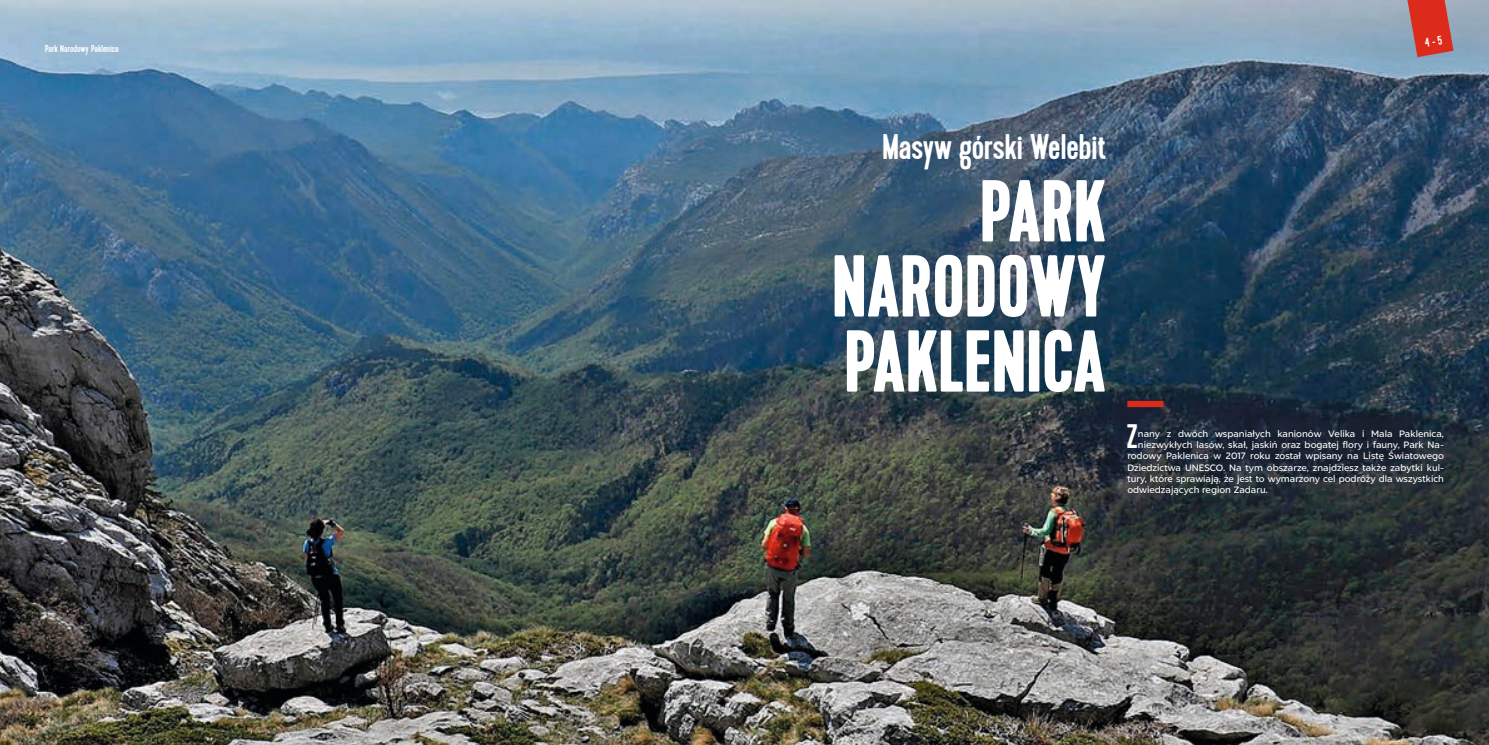
<style>
.page{position:relative;width:1489px;height:745px;background:#fff}
.page>*{position:absolute;margin:0;border:0;box-sizing:border-box;transform-origin:0 0}
.t1{font:700 87.5px/75px "Kapra";color:#fff;text-align:justify}
.t2{font:35.62px "Kapra";color:#fff}
.t3{font:33.88px "Kapra";color:#fff}
.t4{font:10px "Kapra";color:#fff}
.t5{font:9.38px "Liszt FY";color:#fff}
</style>
<div class="page">
<img style="left:0;top:0;width:1488px;height:744px">
<div style="left:1127px;top:400px;width:36px;height:7px;background:#dc2a1b"></div>
<svg style="left:1407px;top:0;width:46px;height:57px;background:#c94741"></svg>
<p class="t4" style="left:45px;top:43px;width:75px">Park Narodowy Paklenica</p>
<h2 class="t2" style="left:882px;top:126px;width:225px">Masyw górski Welebit</h2>
<h1 class="t1" style="left:832px;top:176px;width:275px;text-indent:148px">PARK NARODOWY PAKLENICA</h1>
<h3 class="t3" style="left:1126px;top:416px;width:13px">Z</h3>
<p class="t5" style="left:1137px;top:427px;width:307px">nany z dwóch wspaniałych kanionów Velika i Mala Paklenica,</p>
<p class="t5" style="left:1137px;top:439px;width:307px">niezwykłych lasów, skał, jaskiń oraz bogatej flory i fauny, Park Na-</p>
<p class="t5" style="left:1127px;top:450px;width:318px">rodowy Paklenica w 2017 roku został wpisany na Listę Światowego</p>
<p class="t5" style="left:1127px;top:461px;width:318px">Dziedzictwa UNESCO. Na tym obszarze, znajdziesz także zabytki kul-</p>
<p class="t5" style="left:1127px;top:472px;width:318px">tury, które sprawiają, że jest to wymarzony cel podróży dla wszystkich</p>
<p class="t5" style="left:1127px;top:484px;width:142px">odwiedzających region Zadaru.</p>
</div>
